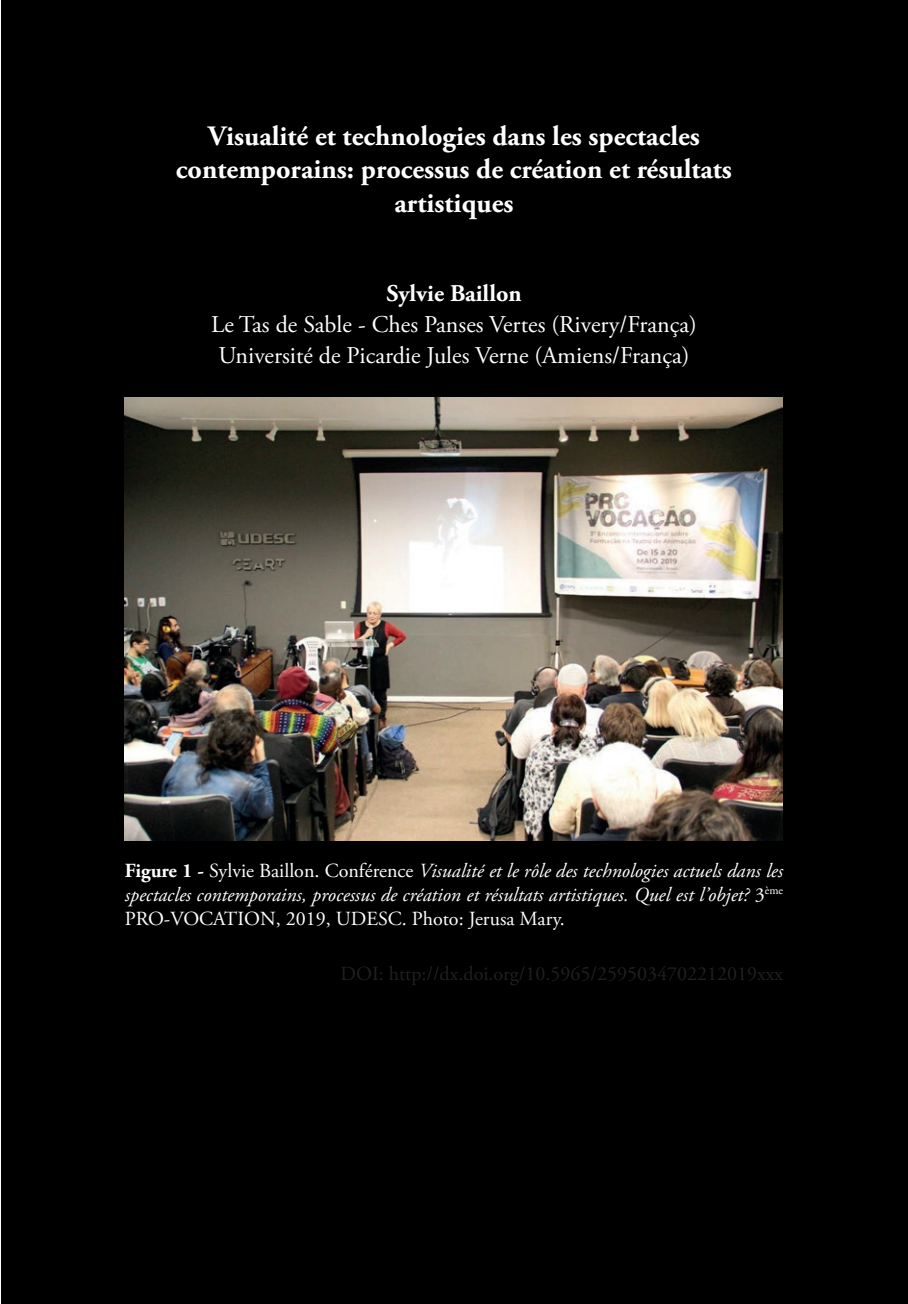
<style>
.page{position:relative;width:908px;height:1304px;background:#fff}
.page>*{position:absolute;margin:0;border:0;box-sizing:border-box;transform-origin:0 0}
.t1{font:700 28px/33.6px "Adobe Garamond Pro";color:#fff;text-align:center}
.t2{font:24px/31.2px "Adobe Garamond Pro";color:#fff;text-align:center}
.t3{font:700 24px "Adobe Garamond Pro";color:#fff}
.t4{font:italic 20px/24px "Adobe Garamond Pro";color:#fff;text-align:justify}
.t5{font:20px "Adobe Garamond Pro";color:#231f20}
.s1{font-weight:700;font-style:normal}
.s2{font-style:normal}
</style>
<div class="page">
<hr style="left:0;top:0;width:1px;height:1304px;background:#000">
<div style="left:1px;top:0;width:906px;height:1304px;background:#000"></div>
<img style="left:125px;top:397px;width:657px;height:443px">
<h1 class="t1" style="left:176px;top:119px;width:557px">Visualité et technologies dans les spectacles contemporains: processus de création et résultats artistiques</h1>
<p class="t3" style="left:386px;top:279px;width:137px">Sylvie Baillon</p>
<p class="t2" style="left:211px;top:309px;width:486px">Le Tas de Sable - Ches Panses Vertes (Rivery/França)<br>Université de Picardie Jules Verne (Amiens/França)</p>
<p class="t4" style="left:125px;top:859px;width:659px"><span class="s1">Figure 1 -</span> <span class="s2">Sylvie Baillon. Conférence</span> Visualité et le rôle des technologies actuels dans les spectacles contemporains, processus de création et résultats artistiques. Quel est l’objet? <span class="s2">3</span><sup>ème </sup><span class="s2">PRO-VOCATION, 2019, UDESC. Photo: Jerusa Mary.</span></p>
<p class="t5" style="left:340px;top:961px;width:444px">DOI: http://dx.doi.org/10.5965/2595034702212019xxx</p>
</div>
